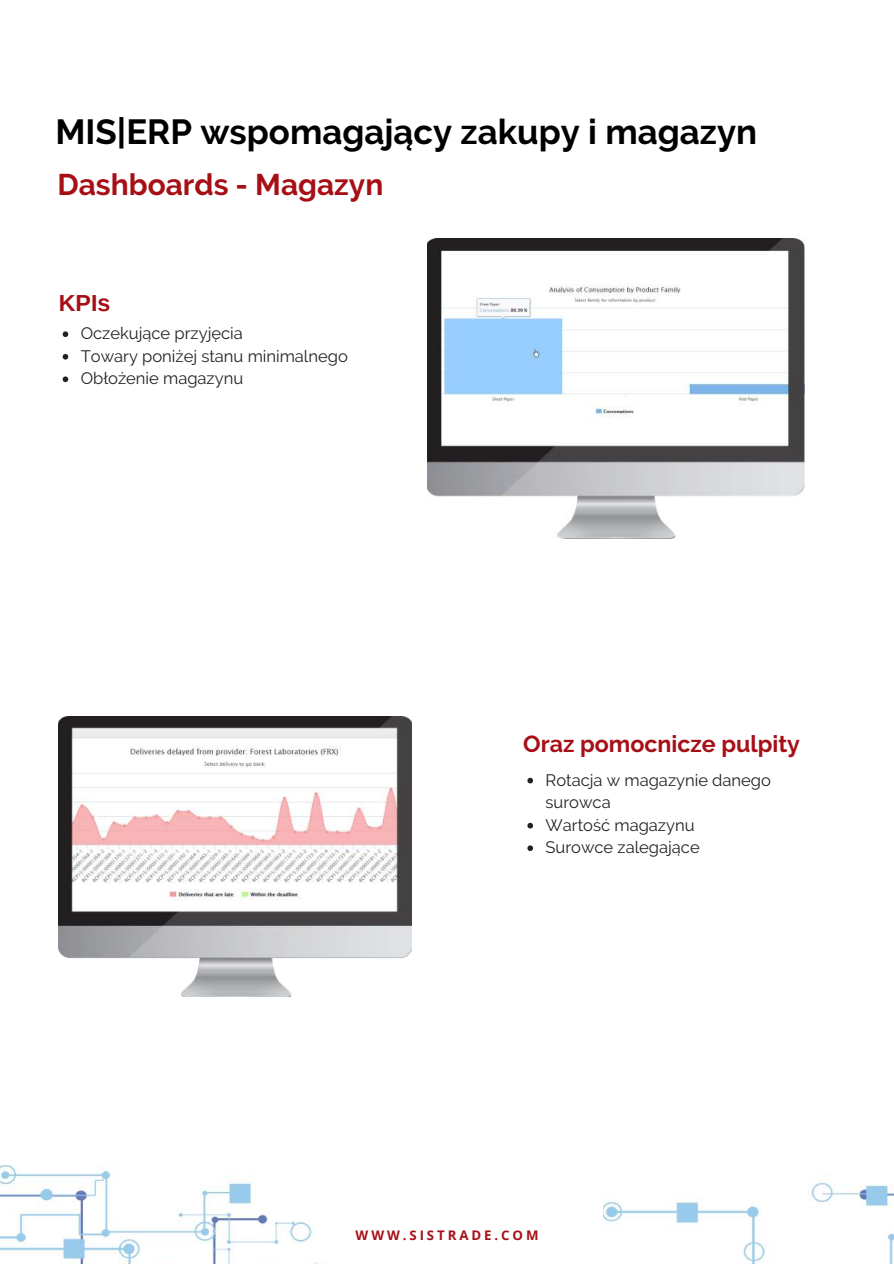
<style>
.page{position:relative;width:894px;height:1264px;background:#fff}
.page>*{position:absolute;margin:0;border:0;box-sizing:border-box;transform-origin:0 0}
.t1{font:700 34.8px "Raleway";color:#000}
.t2{font:700 29.85px "Raleway";color:#a60f16}
.t3{font:700 23.25px "Raleway";color:#a60f16}
.t4{font:700 23.25px "Arimo";color:#a60f16}
.t5{font:16.5px/22.5px "Raleway";color:#222}
.t6{font:700 13.2px "Open Sans";letter-spacing:.22em;color:#a60f16}
</style>
<div class="page">
<svg style="left:63px;top:331px;width:5px;height:6px"></svg>
<svg style="left:63px;top:354px;width:5px;height:5px"></svg>
<svg style="left:63px;top:376px;width:5px;height:6px"></svg>
<svg style="left:527px;top:777px;width:6px;height:6px"></svg>
<svg style="left:527px;top:822px;width:6px;height:6px"></svg>
<svg style="left:527px;top:845px;width:6px;height:6px"></svg>
<img style="left:427px;top:238px;width:377px;height:300px">
<img style="left:0;top:1165px;width:322px;height:98px">
<img style="left:603px;top:1182px;width:290px;height:81px">
<img style="left:59px;top:716px;width:352px;height:280px">
<h1 class="t1" style="left:55px;top:112px;width:703px">MIS|ERP wspomagający zakupy i magazyn</h1>
<h2 class="t2" style="left:57px;top:166px;width:327px">Dashboards - Magazyn</h2>
<h3 class="t4" style="left:59px;top:290px;width:53px">KPIs</h3>
<p class="t5" style="left:81px;top:322px;width:268px">Oczekujące przyjęcia<br>Towary poniżej stanu minimalnego<br>Obłożenie magazynu</p>
<h3 class="t3" style="left:523px;top:730px;width:278px">Oraz pomocnicze pulpity</h3>
<p class="t5" style="left:545px;top:768px;width:227px">Rotacja w magazynie danego surowca<br>Wartość magazynu<br>Surowce zalegające</p>
<p class="t6" style="left:355px;top:1225px;width:184px">WWW.SISTRADE.COM</p>
</div>
